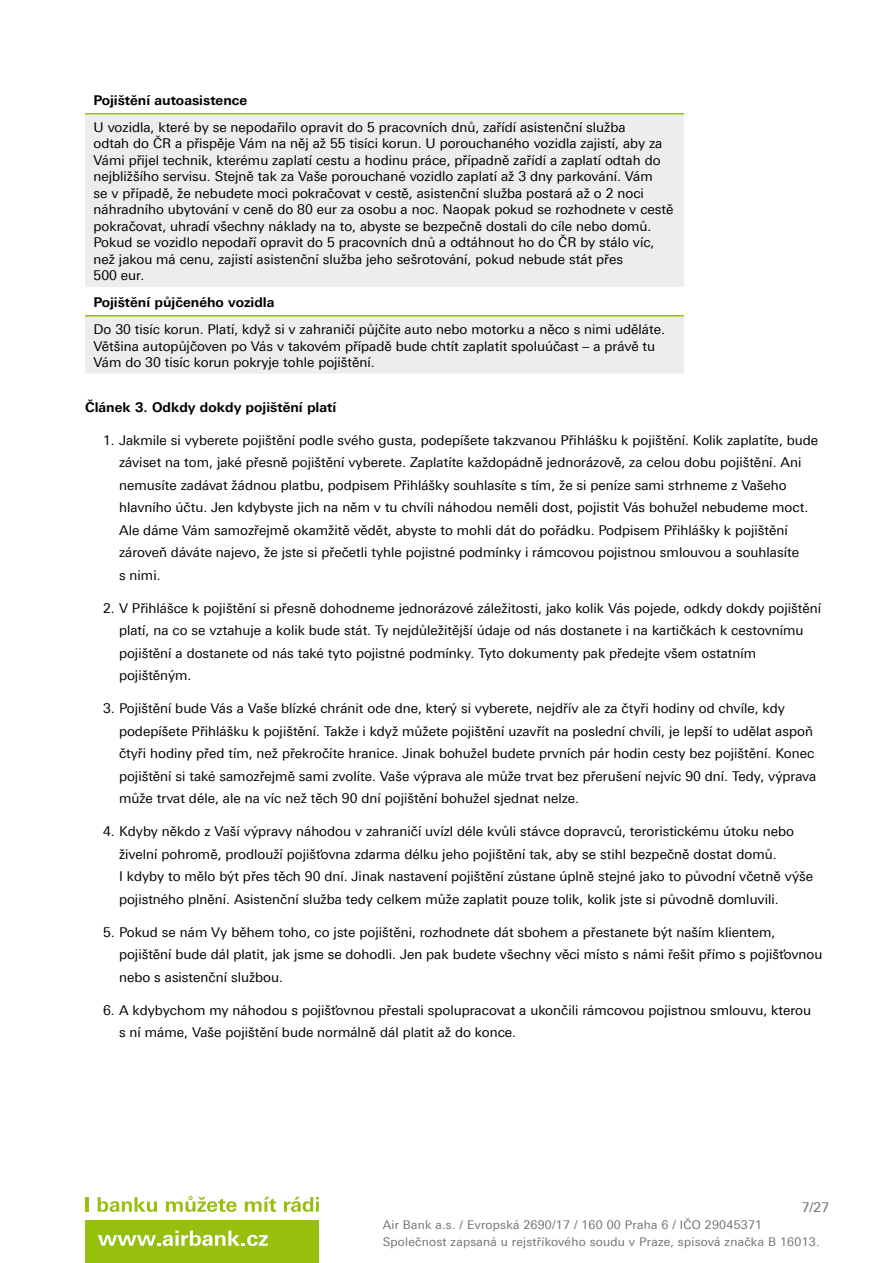
<style>
.page{position:relative;width:893px;height:1263px;background:#fff}
.page>*{position:absolute;margin:0;border:0;box-sizing:border-box;transform-origin:0 0}
.basic{font:13.5px/22.5px "Linotype Univers 430";color:#000}
.basic-2{font:700 13.5px "Linotype Univers 630";color:#000}
.t1{font:13.5px "Linotype Univers 430";color:#707172}
.t2{font:12px/17.1px "Linotype Univers 430";letter-spacing:.02em;color:#707172}
</style>
<div class="page">
<hr style="left:85px;top:1197px;width:3px;height:15px;background:#97bf0d">
<svg style="left:98px;top:1197px;width:59px;height:15px"></svg>
<svg style="left:166px;top:1196px;width:71px;height:16px"></svg>
<svg style="left:245px;top:1197px;width:31px;height:15px"></svg>
<svg style="left:284px;top:1197px;width:35px;height:15px"></svg>
<div style="left:85px;top:1220px;width:234px;height:43px;background:#97bf0d"></div>
<svg style="left:98px;top:1230px;width:170px;height:16px"></svg>
<svg style="left:85px;top:114px;width:599px;height:260px;background:#edeeed"></svg>
<hr style="left:85px;top:287px;width:599px;height:4px;background:#fff">
<hr style="left:85px;top:113px;width:599px;height:1px;background:#97bf0d">
<hr style="left:85px;top:315px;width:599px;height:1px;background:#97bf0d">
<p class="basic-2" style="left:94px;top:92px;width:155px">Pojištění autoasistence</p>
<p class="basic" style="left:94px;top:119px;width:581px;line-height:16.5px">U vozidla, které by se nepodařilo opravit do 5 pracovních dnů, zařídí asistenční služba<br>odtah do ČR a přispěje Vám na něj až 55 tisíci korun. U porouchaného vozidla zajistí, aby za Vámi přijel technik, kterému zaplatí cestu a hodinu práce, případně zařídí a zaplatí odtah do nejbližšího servisu. Stejně tak za Vaše porouchané vozidlo zaplatí až 3 dny parkování. Vám<br>se v případě, že nebudete moci pokračovat v cestě, asistenční služba postará až o 2 noci náhradního ubytování v ceně do 80 eur za osobu a noc. Naopak pokud se rozhodnete v cestě pokračovat, uhradí všechny náklady na to, abyste se bezpečně dostali do cíle nebo domů.<br>Pokud se vozidlo nepodaří opravit do 5 pracovních dnů a odtáhnout ho do ČR by stálo víc, než jakou má cenu, zajistí asistenční služba jeho sešrotování, pokud nebude stát přes<br>500 eur.</p>
<p class="basic-2" style="left:94px;top:294px;width:182px">Pojištění půjčeného vozidla</p>
<p class="basic" style="left:94px;top:321px;width:573px;line-height:16.5px">Do 30 tisíc korun. Platí, když si v zahraničí půjčíte auto nebo motorku a něco s nimi uděláte.<br>Většina autopůjčoven po Vás v takovém případě bude chtít zaplatit spoluúčast – a právě tu<br>Vám do 30 tisíc korun pokryje tohle pojištění.</p>
<h2 class="basic-2" style="left:85px;top:399px;width:253px">Článek 3. Odkdy dokdy pojištění platí</h2>
<p class="basic" style="left:119px;top:429px;width:701px;text-indent:-16px">1. Jakmile si vyberete pojištění podle svého gusta, podepíšete takzvanou Přihlášku k pojištění. Kolik zaplatíte, bude záviset na tom, jaké přesně pojištění vyberete. Zaplatíte každopádně jednorázově, za celou dobu pojištění. Ani nemusíte zadávat žádnou platbu, podpisem Přihlášky souhlasíte s tím, že si peníze sami strhneme z Vašeho hlavního účtu. Jen kdybyste jich na něm v tu chvíli náhodou neměli dost, pojistit Vás bohužel nebudeme moct.<br>Ale dáme Vám samozřejmě okamžitě vědět, abyste to mohli dát do pořádku. Podpisem Přihlášky k pojištění zároveň dáváte najevo, že jste si přečetli tyhle pojistné podmínky i rámcovou pojistnou smlouvou a souhlasíte<br>s nimi.</p>
<p class="basic" style="left:119px;top:597px;width:703px;text-indent:-16px">2. V Přihlášce k pojištění si přesně dohodneme jednorázové záležitosti, jako kolik Vás pojede, odkdy dokdy pojištění platí, na co se vztahuje a kolik bude stát. Ty nejdůležitější údaje od nás dostanete i na kartičkách k cestovnímu pojištění a dostanete od nás také tyto pojistné podmínky. Tyto dokumenty pak předejte všem ostatním pojištěným.</p>
<p class="basic" style="left:119px;top:697px;width:699px;text-indent:-16px">3. Pojištění bude Vás a Vaše blízké chránit ode dne, který si vyberete, nejdřív ale za čtyři hodiny od chvíle, kdy podepíšete Přihlášku k pojištění. Takže i když můžete pojištění uzavřít na poslední chvíli, je lepší to udělat aspoň čtyři hodiny před tím, než překročíte hranice. Jinak bohužel budete prvních pár hodin cesty bez pojištění. Konec pojištění si také samozřejmě sami zvolíte. Vaše výprava ale může trvat bez přerušení nejvíc 90 dní. Tedy, výprava může trvat déle, ale na víc než těch 90 dní pojištění bohužel sjednat nelze.</p>
<p class="basic" style="left:119px;top:820px;width:695px;text-indent:-16px">4. Kdyby někdo z Vaší výpravy náhodou v zahraničí uvízl déle kvůli stávce dopravců, teroristickému útoku nebo živelní pohromě, prodlouží pojišťovna zdarma délku jeho pojištění tak, aby se stihl bezpečně dostat domů.<br>I kdyby to mělo být přes těch 90 dní. Jinak nastavení pojištění zůstane úplně stejné jako to původní včetně výše pojistného plnění. Asistenční služba tedy celkem může zaplatit pouze tolik, kolik jste si původně domluvili.</p>
<p class="basic" style="left:119px;top:921px;width:705px;text-indent:-16px">5. Pokud se nám Vy během toho, co jste pojištěni, rozhodnete dát sbohem a přestanete být naším klientem, pojištění bude dál platit, jak jsme se dohodli. Jen pak budete všechny věci místo s námi řešit přímo s pojišťovnou nebo s asistenční službou.</p>
<p class="basic" style="left:119px;top:999px;width:693px;text-indent:-16px">6. A kdybychom my náhodou s pojišťovnou přestali spolupracovat a ukončili rámcovou pojistnou smlouvu, kterou s ní máme, Vaše pojištění bude normálně dál platit až do konce.</p>
<p class="t1" style="left:802px;top:1199px;width:29px">7/27</p>
<p class="t2" style="left:383px;top:1216px;width:438px">Air Bank a.s. / Evropská 2690/17 / 160 00 Praha 6 / IČO 29045371<br>Společnost zapsaná u rejstříkového soudu v Praze, spisová značka B 16013.</p>
</div>
